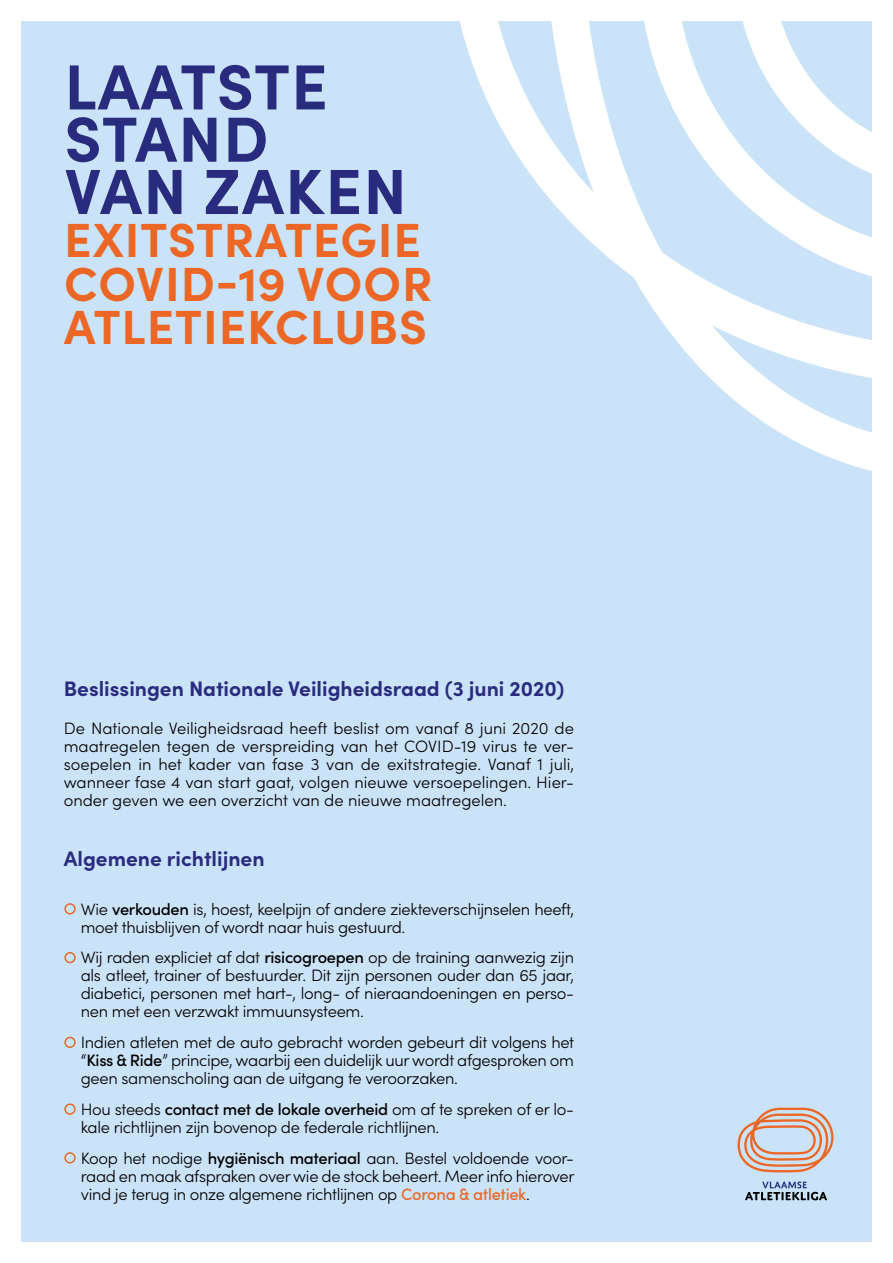
<style>
.page{position:relative;width:893px;height:1263px;background:#fff}
.page>*{position:absolute;margin:0;border:0;box-sizing:border-box;transform-origin:0 0}
.t1{font:700 63.9px/52.2px "Sofia Pro";letter-spacing:.02em;color:#292c7e}
.t2{font:700 48px/43.2px "Sofia Pro";letter-spacing:.02em;color:#ec6725}
.t3{font:700 21px "Sofia Pro";color:#292c7e}
.t4{font:300 16.5px/18px "Sofia Pro";letter-spacing:-.02em;color:#000;text-align:justify}
.s1{color:#ec6725}
.s2{font-weight:500}
.s3{font-weight:500;color:#ec6725}
</style>
<div class="page">
<div style="left:21px;top:21px;width:851px;height:1221px;background:#cbe3f8"></div>
<svg style="left:745px;top:1181px;width:82px;height:19px"></svg>
<svg style="left:737px;top:1108px;width:96px;height:64px"></svg>
<svg style="left:459px;top:21px;width:413px;height:450px"></svg>
<h1 class="t1" style="left:64px;top:56px;width:344px">LAATSTE<br>STAND<br>VAN ZAKEN</h1>
<h2 class="t2" style="left:64px;top:215px;width:370px">EXITSTRATEGIE<br>COVID-19 VOOR<br>ATLETIEKCLUBS</h2>
<p class="t3" style="left:64px;top:672px;width:502px">Beslissingen Nationale Veiligheidsraad (3 juni 2020)</p>
<p class="t4" style="left:64px;top:718px;width:512px">De Nationale Veiligheidsraad heeft beslist om vanaf 8 juni 2020 de maatregelen tegen de verspreiding van het COVID-19 virus te ver&shy;soepelen in het kader van fase 3 van de exitstrategie. Vanaf 1 juli, wanneer fase 4 van start gaat, volgen nieuwe versoepelingen. Hier&shy;onder geven we een overzicht van de nieuwe maatregelen.</p>
<p class="t3" style="left:64px;top:842px;width:202px">Algemene richtlijnen</p>
<p class="t4" style="left:81px;top:899px;width:495px;text-indent:-17px"><span class="s1">⬤</span> Wie <span class="s2">verkouden</span> is, hoest, keelpijn of andere ziekteverschijnselen heeft, moet thuisblijven of wordt naar huis gestuurd.</p>
<p class="t4" style="left:81px;top:948px;width:495px;text-indent:-17px"><span class="s1">⬤</span> Wij raden expliciet af dat <span class="s2">risicogroepen</span> op de training aanwezig zijn als atleet, trainer of bestuurder. Dit zijn personen ouder dan 65 jaar, diabetici, personen met hart-, long- of nieraandoeningen en perso&shy;nen met een verzwakt immuunsysteem.</p>
<p class="t4" style="left:81px;top:1032px;width:495px;text-indent:-17px"><span class="s1">⬤</span> Indien atleten met de auto gebracht worden gebeurt dit volgens het “<span class="s2">Kiss &amp; Ride</span>” principe, waarbij een duidelijk uur wordt afgesproken om geen samenscholing aan de uitgang te veroorzaken.</p>
<p class="t4" style="left:81px;top:1099px;width:495px;text-indent:-17px"><span class="s1">⬤</span> Hou steeds <span class="s2">contact met de lokale overheid</span> om af te spreken of er lo&shy;kale richtlijnen zijn bovenop de federale richtlijnen.</p>
<p class="t4" style="left:81px;top:1148px;width:495px;text-indent:-17px"><span class="s1">⬤</span> Koop het nodige <span class="s2">hygiënisch materiaal</span> aan. Bestel voldoende voor&shy;raad en maak afspraken over wie de stock beheert. Meer info hierover vind je terug in onze algemene richtlijnen op <span class="s3">Corona &amp; atletiek</span>.</p>
</div>
